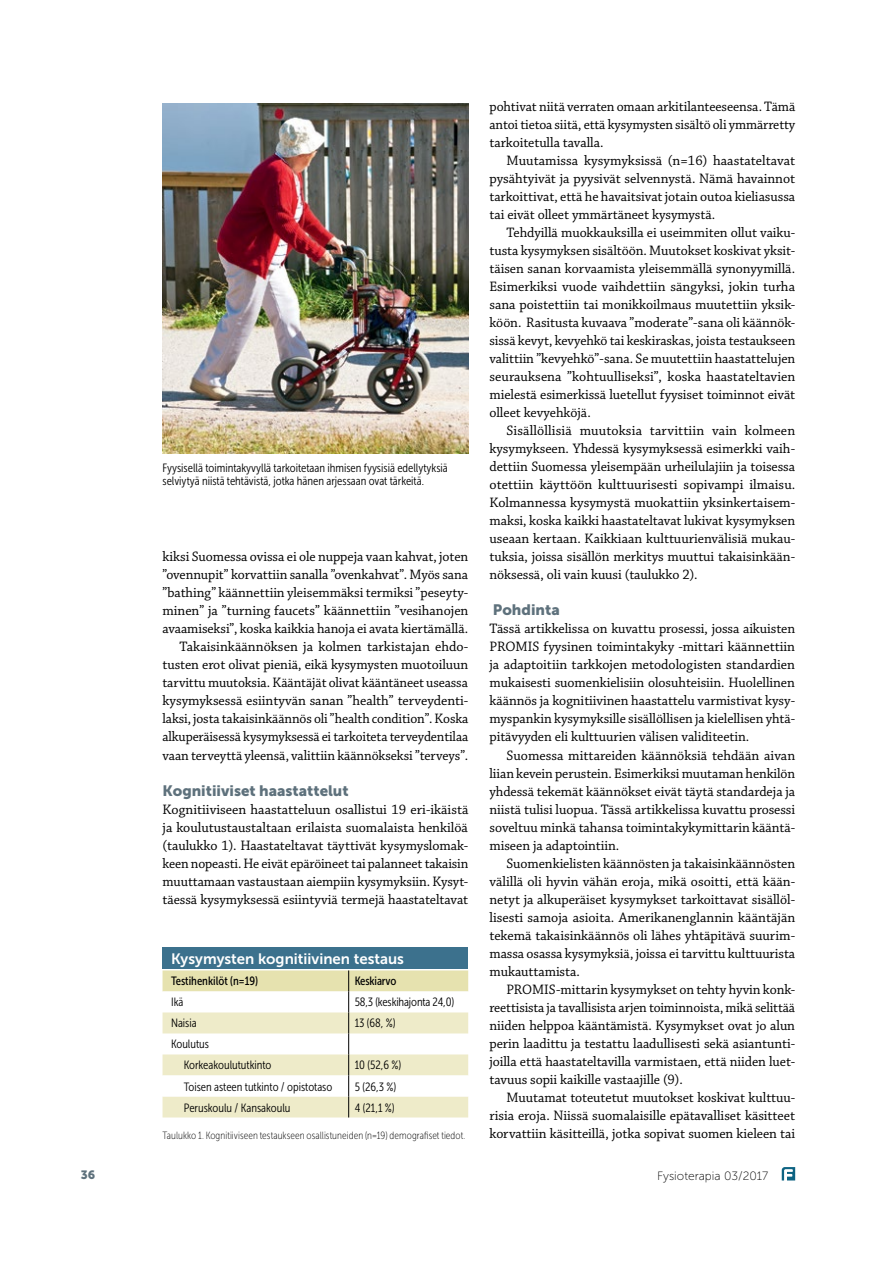
<style>
.page{position:relative;width:893px;height:1263px;background:#fff}
.page>*{position:absolute;margin:0;border:0;box-sizing:border-box;transform-origin:0 0}
.t1{font:15px "Museo Sans 900";color:#5e717c}
.t2{font:15px "Museo Sans 700";color:#fff}
.t3{font:14.4px/18px "Chaparral Pro";letter-spacing:-.005em;color:#000;text-align:justify}
.t4{font:14.4px/18px "Chaparral Pro";letter-spacing:-.005em;color:#000;text-align:justify;scale:.96 1}
.t5{font:12px/21px "Museo Sans Cond 300";color:#000}
.t6{font:12px "Museo Sans Cond 500";color:#000}
.t7{font:12px "Museo Sans 100";color:#000}
.t8{font:12px "Museo Sans 900";color:#5e717c}
.t9{font:10.5px "Museo Sans Cond 100";letter-spacing:.01em;color:#000}
</style>
<div class="page">
<svg style="left:782px;top:1167px;width:13px;height:14px"></svg>
<div style="left:163px;top:947px;width:305px;height:21px;background:#3c718d"></div>
<svg style="left:163px;top:970px;width:305px;height:147px"></svg>
<img style="left:163px;top:103px;width:305px;height:350px">
<p class="t5" style="left:163px;top:461px;width:287px;line-height:13.5px">Fyysisellä toimintakyvyllä tarkoitetaan ihmisen fyysisiä edellytyksiä selviytyä niistä tehtävistä, jotka hänen arjessaan ovat tärkeitä.</p>
<p class="t3" style="left:163px;top:548px;width:307px;text-align:right">kiksi Suomessa ovissa ei ole nuppeja vaan kahvat, joten ”ovennupit” korvattiin sanalla ”ovenkahvat”. Myös sana ”bathing” käännettiin yleisemmäksi termiksi ”peseyty&shy;minen” ja ”turning faucets” käännettiin ”vesihanojen avaamiseksi”, koska kaikkia hanoja ei avata kiertämällä.<br>Takaisinkäännöksen ja kolmen tarkistajan ehdo&shy;tusten erot olivat pieniä, eikä kysymysten muotoiluun tarvittu muutoksia. Kääntäjät olivat kääntäneet useassa kysymyksessä esiintyvän sanan ”health” terveydenti&shy;laksi, josta takaisinkäännös oli ”health condition”. Koska alkuperäisessä kysymyksessä ei tarkoiteta terveydentilaa vaan terveyttä yleensä, valittiin käännökseksi ”terveys”.</p>
<p class="t1" style="left:163px;top:782px;width:188px">Kognitiiviset haastattelut</p>
<p class="t3" style="left:163px;top:800px;width:307px">Kognitiiviseen haastatteluun osallistui 19 eri-ikäistä ja koulutustaustaltaan erilaista suomalaista henkilöä (taulukko 1). Haastateltavat täyttivät kysymyslomak&shy;keen nopeasti. He eivät epäröineet tai palanneet takaisin muuttamaan vastaustaan aiempiin kysymyksiin. Kysyt&shy;täessä kysymyksessä esiintyviä termejä haastateltavat</p>
<p class="t2" style="left:171px;top:950px;width:234px">Kysymysten kognitiivinen testaus</p>
<p class="t6" style="left:171px;top:975px;width:88px">Testihenkilöt (n=19)</p>
<p class="t6" style="left:355px;top:975px;width:43px">Keskiarvo</p>
<p class="t5" style="left:171px;top:992px;width:14px">Ikä</p>
<p class="t5" style="left:355px;top:992px;width:101px">58,3 (keskihajonta 24,0)</p>
<p class="t5" style="left:171px;top:1013px;width:27px">Naisia</p>
<p class="t5" style="left:355px;top:1013px;width:42px">13 (68, %)</p>
<p class="t5" style="left:184px;top:1034px;width:89px;text-indent:-13px">Koulutus<br>Korkeakoulututkinto</p>
<p class="t5" style="left:355px;top:1055px;width:48px">10 (52,6 %)</p>
<p class="t5" style="left:184px;top:1076px;width:150px">Toisen asteen tutkinto / opistotaso</p>
<p class="t5" style="left:355px;top:1076px;width:43px">5 (26,3 %)</p>
<p class="t5" style="left:184px;top:1097px;width:108px">Peruskoulu / Kansakoulu</p>
<p class="t5" style="left:355px;top:1097px;width:42px">4 (21,1 %)</p>
<p class="t9" style="left:163px;top:1129px;width:304px">Taulukko 1. Kognitiiviseen testaukseen osallistuneiden (n=19) demografiset tiedot.</p>
<p class="t4" style="left:489px;top:98px;width:320px">pohtivat niitä verraten omaan arkitilanteeseensa. Tämä antoi tietoa siitä, että kysymysten sisältö oli ymmärretty tarkoitetulla tavalla.</p>
<p class="t3" style="left:489px;top:152px;width:307px;text-indent:17px">Muutamissa kysymyksissä (n=16) haastateltavat pysähtyivät ja pyysivät selvennystä. Nämä havainnot tarkoittivat, että he havaitsivat jotain outoa kieliasussa tai eivät olleet ymmärtäneet kysymystä.</p>
<p class="t3" style="left:489px;top:224px;width:307px;text-indent:17px">Tehdyillä muokkauksilla ei useimmiten ollut vaiku&shy;tusta kysymyksen sisältöön. Muutokset koskivat yksit&shy;täisen sanan korvaamista yleisemmällä synonyymillä.<br>Esimerkiksi vuode vaihdettiin sängyksi, jokin turha sana poistettiin tai monikkoilmaus muutettiin yksik&shy;köön. Rasitusta kuvaava ”moderate”-sana oli käännök&shy;sissä kevyt, kevyehkö tai keskiraskas, joista testaukseen valittiin ”kevyehkö”-sana. Se muutettiin haastattelujen seurauksena ”kohtuulliseksi”, koska haastateltavien mielestä esimerkissä luetellut fyysiset toiminnot eivät olleet kevyehköjä.</p>
<p class="t3" style="left:489px;top:422px;width:307px;text-indent:17px">Sisällöllisiä muutoksia tarvittiin vain kolmeen kysymykseen. Yhdessä kysymyksessä esimerkki vaih&shy;dettiin Suomessa yleisempään urheilulajiin ja toisessa otettiin käyttöön kulttuurisesti sopivampi ilmaisu.<br>Kolmannessa kysymystä muokattiin yksinkertaisem&shy;maksi, koska kaikki haastateltavat lukivat kysymyksen useaan kertaan. Kaikkiaan kulttuurienvälisiä mukau&shy;tuksia, joissa sisällön merkitys muuttui takaisinkään&shy;nöksessä, oli vain kuusi (taulukko 2).</p>
<p class="t1" style="left:493px;top:602px;width:68px">Pohdinta</p>
<p class="t3" style="left:489px;top:620px;width:307px">Tässä artikkelissa on kuvattu prosessi, jossa aikuisten PROMIS fyysinen toimintakyky -mittari käännettiin ja adaptoitiin tarkkojen metodologisten standardien mukaisesti suomenkielisiin olosuhteisiin. Huolellinen käännös ja kognitiivinen haastattelu varmistivat kysy&shy;myspankin kysymyksille sisällöllisen ja kielellisen yhtä&shy;pitävyyden eli kulttuurien välisen validiteetin.</p>
<p class="t3" style="left:489px;top:746px;width:307px;text-indent:17px">Suomessa mittareiden käännöksiä tehdään aivan liian kevein perustein. Esimerkiksi muutaman henkilön yhdessä tekemät käännökset eivät täytä standardeja ja niistä tulisi luopua. Tässä artikkelissa kuvattu prosessi soveltuu minkä tahansa toimintakykymittarin kääntä&shy;miseen ja adaptointiin.</p>
<p class="t3" style="left:489px;top:854px;width:307px;text-indent:17px">Suomenkielisten käännösten ja takaisinkäännösten välillä oli hyvin vähän eroja, mikä osoitti, että kään&shy;netyt ja alkuperäiset kysymykset tarkoittavat sisällöl&shy;lisesti samoja asioita. Amerikanenglannin kääntäjän tekemä takaisinkäännös oli lähes yhtäpitävä suurim&shy;massa osassa kysymyksiä, joissa ei tarvittu kulttuurista mukauttamista.</p>
<p class="t3" style="left:489px;top:980px;width:307px;text-indent:17px">PROMIS-mittarin kysymykset on tehty hyvin konk&shy;reettisista ja tavallisista arjen toiminnoista, mikä selittää niiden helppoa kääntämistä. Kysymykset ovat jo alun perin laadittu ja testattu laadullisesti sekä asiantunti&shy;joilla että haastateltavilla varmistaen, että niiden luet&shy;tavuus sopii kaikille vastaajille (9).</p>
<p class="t3" style="left:489px;top:1088px;width:307px;text-indent:17px">Muutamat toteutetut muutokset koskivat kulttuu&shy;risia eroja. Niissä suomalaisille epätavalliset käsitteet korvattiin käsitteillä, jotka sopivat suomen kieleen tai</p>
<p class="t8" style="left:81px;top:1168px;width:16px">36</p>
<p class="t7" style="left:657px;top:1169px;width:113px">Fysioterapia 03/2017</p>
</div>
